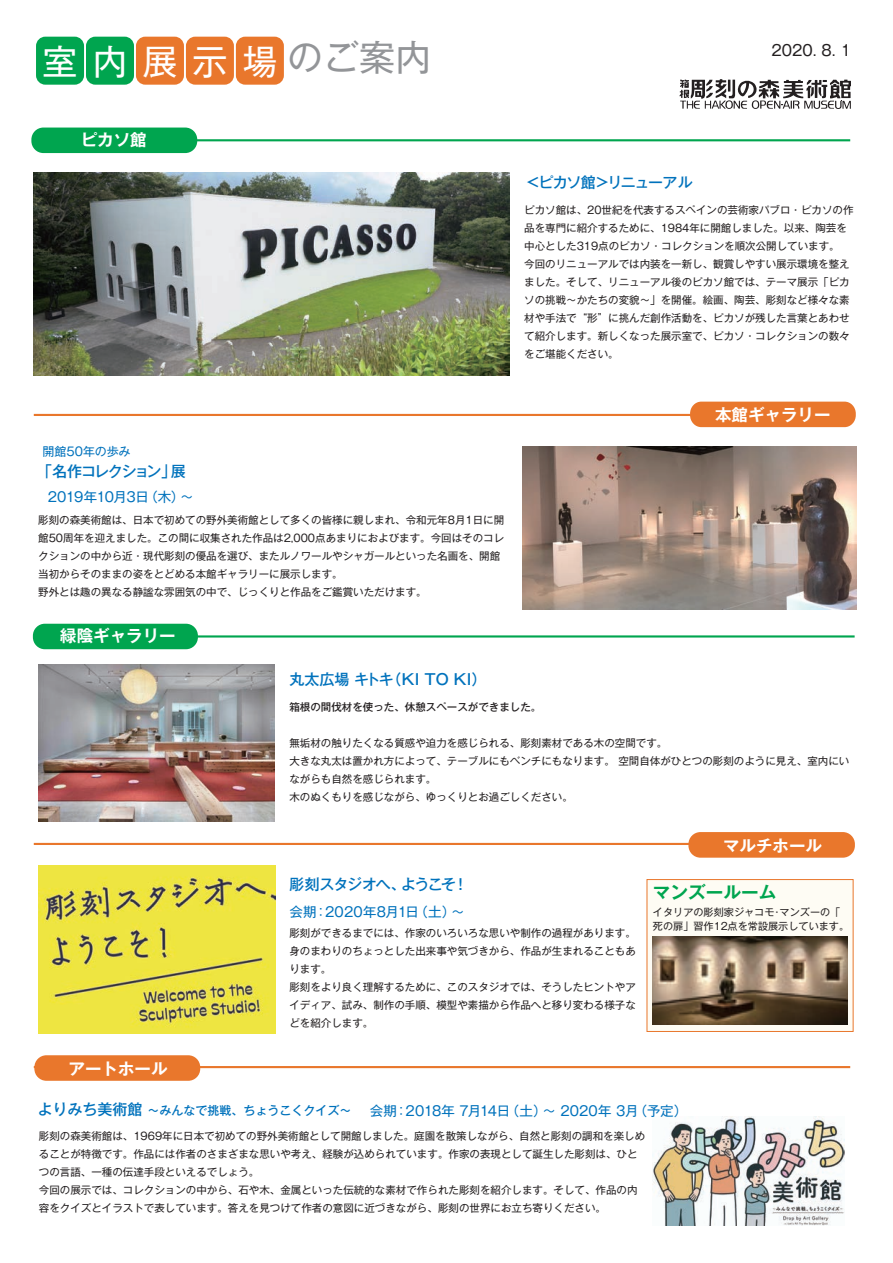
<style>
.page{position:relative;width:893px;height:1263px;background:#fff}
.page>*{position:absolute;margin:0;border:0;box-sizing:border-box;transform-origin:0 0}
.t1{font:34.95px "Gothic MB101 Pro";letter-spacing:.43em;color:#fff}
.t2{font:700 17.7px "Gothic MB101 Pro De";color:#00a54f}
.t3{font:700 16.5px "Gothic MB101 Pro De";color:#fff}
.t4{font:500 15px "Gothic MB101 Pr 5";color:#0072bc}
.t5{font:500 15px "Gothic MB101 Pro";letter-spacing:-.085em;color:#0072bc}
.t6{font:500 15px "Gothic MB101 Pr 5";letter-spacing:-.06em;color:#0072bc}
.t7{font:500 15px "Gothic MB101 Pr 5";letter-spacing:-.1em;color:#0072bc}
.t8{font:15px "Gothic MB101 Pro";color:#231f20}
.t9{font:13.5px "Gothic MB101 Pro";letter-spacing:-.02em;color:#0072bc}
.t10{font:13.5px "Gothic MB101 Pro";letter-spacing:.01em;color:#0072bc}
.t11{font:13.5px "Gothic MB101 Pro";letter-spacing:-.04em;color:#0072bc}
.t12{font:500 12px "Gothic MB101 Pro";color:#0072bc}
.t13{font:12px "Gothic MB101 Pr 5";color:#0072bc}
.t14{font:10.5px/18px "Gothic MB101 Pro";color:#231f20}
.t15{font:500 10.5px "Gothic MB101 Pro";color:#231f20}
.t16{font:10.2px/14.7px "Gothic MB101 Pro";color:#231f20}
.s1{font-size:36px;color:#939598}
.s2{font-size:15px}
</style>
<div class="page">
<hr style="left:34px;top:1066px;width:816px;height:2px;background:#e9772c">
<div style="left:34px;top:1055px;width:166px;height:26px;background:#e9772c;border-radius:12px"></div>
<hr style="left:34px;top:139px;width:816px;height:2px;background:#00a54f">
<div style="left:31px;top:128px;width:166px;height:25px;background:#00a54f;border-radius:12px"></div>
<hr style="left:34px;top:843px;width:816px;height:2px;background:#e9772c">
<div style="left:688px;top:832px;width:167px;height:26px;background:#e9772c;border-radius:12px"></div>
<div style="left:647px;top:879px;width:206px;height:153px;background:#fefcf4;border:1px solid #e9772c"></div>
<img style="left:652px;top:936px;width:196px;height:88px">
<svg style="left:680px;top:79px;width:171px;height:30px"></svg>
<div style="left:36px;top:37px;width:48px;height:48px;background:#00a54f;border-radius:9px"></div>
<div style="left:86px;top:37px;width:48px;height:48px;background:#00a54f;border-radius:9px"></div>
<div style="left:136px;top:37px;width:48px;height:48px;background:#e9772c;border-radius:9px"></div>
<div style="left:186px;top:37px;width:48px;height:48px;background:#e9772c;border-radius:9px"></div>
<div style="left:236px;top:37px;width:48px;height:48px;background:#e9772c;border-radius:9px"></div>
<hr style="left:34px;top:414px;width:816px;height:2px;background:#e9772c">
<div style="left:690px;top:402px;width:166px;height:25px;background:#e9772c;border-radius:12px"></div>
<hr style="left:168px;top:635px;width:687px;height:2px;background:#00a54f">
<div style="left:33px;top:624px;width:165px;height:25px;background:#00a54f;border-radius:12px"></div>
<img style="left:652px;top:1116px;width:192px;height:110px">
<img style="left:34px;top:173px;width:476px;height:203px">
<img style="left:523px;top:447px;width:333px;height:163px">
<img style="left:39px;top:665px;width:235px;height:157px">
<img style="left:38px;top:866px;width:237px;height:167px">
<h1 class="t1" style="left:43px;top:32px;width:390px">室内展示場<span class="s1">のご案内</span></h1>
<h3 class="t8" style="left:772px;top:38px;width:81px">2020. 8. 1</h3>
<h3 class="t3" style="left:81px;top:126px;width:67px">ピカソ館</h3>
<p class="t13" style="left:43px;top:442px;width:89px">開館50年の歩み</p>
<h3 class="t7" style="left:37px;top:459px;width:150px">「名作コレクション」展</h3>
<p class="t11" style="left:48px;top:486px;width:147px">2019年10月3日（木）～</p>
<p class="t14" style="left:38px;top:509px;width:467px">彫刻の森美術館は、日本で初めての野外美術館として多くの皆様に親しまれ、令和元年8月1日に開館50周年を迎えました。この間に収集された作品は2,000点あまりにおよびます。今回はそのコレクションの中から近・現代彫刻の優品を選び、またルノワールやシャガールといった名画を、開館当初からそのままの姿をとどめる本館ギャラリーに展示します。<br>野外とは趣の異なる静謐な雰囲気の中で、じっくりと作品をご鑑賞いただけます。</p>
<h3 class="t3" style="left:60px;top:622px;width:117px">緑陰ギャラリー</h3>
<h3 class="t4" style="left:289px;top:666px;width:199px">丸太広場 キトキ（KI TO KI）</h3>
<h3 class="t6" style="left:525px;top:170px;width:169px">＜ピカソ館＞リニューアル</h3>
<p class="t14" style="left:524px;top:200px;width:331px">ピカソ館は、20世紀を代表するスペインの芸術家パブロ・ピカソの作品を専門に紹介するために、1984年に開館しました。以来、陶芸を中心とした319点のピカソ・コレクションを順次公開しています。<br>今回のリニューアルでは内装を一新し、観賞しやすい展示環境を整えました。そして、リニューアル後のピカソ館では、テーマ展示「ピカソの挑戦～かたちの変貌～」を開催。絵画、陶芸、彫刻など様々な素材や手法で“形”に挑んだ創作活動を、ピカソが残した言葉とあわせて紹介します。新しくなった展示室で、ピカソ・コレクションの数々をご堪能ください。</p>
<h3 class="t3" style="left:715px;top:401px;width:117px">本館ギャラリー</h3>
<p class="t15" style="left:289px;top:698px;width:253px">箱根の間伐材を使った、休憩スペースができました。</p>
<p class="t14" style="left:289px;top:732px;width:561px">無垢材の触りたくなる質感や迫力を感じられる、彫刻素材である木の空間です。<br>大きな丸太は置かれ方によって、テーブルにもベンチにもなります。 空間自体がひとつの彫刻のように見え、室内にいながらも自然を感じられます。<br>木のぬくもりを感じながら、ゆっくりとお過ごしください。</p>
<h3 class="t3" style="left:723px;top:832px;width:100px">マルチホール</h3>
<h3 class="t3" style="left:69px;top:1055px;width:100px">アートホール</h3>
<h3 class="t5" style="left:289px;top:872px;width:180px">彫刻スタジオへ、ようこそ！</h3>
<h2 class="t2" style="left:653px;top:877px;width:125px">マンズールーム</h2>
<p class="t10" style="left:289px;top:900px;width:177px">会期：2020年8月1日（土）～</p>
<p class="t14" style="left:289px;top:923px;width:348px">彫刻ができるまでには、作家のいろいろな思いや制作の過程があります。身のまわりのちょっとした出来事や気づきから、作品が生まれることもあります。<br>彫刻をより良く理解するために、このスタジオでは、そうしたヒントやアイディア、試み、制作の手順、模型や素描から作品へと移り変わる様子などを紹介します。</p>
<p class="t16" style="left:653px;top:903px;width:198px">イタリアの彫刻家ジャコモ･マンズーの「死の扉」習作12点を常設展示しています。</p>
<p class="t12" style="left:37px;top:1100px;width:315px"><span class="s2">よりみち美術館</span> ～みんなで挑戦、ちょうこくクイズ～</p>
<p class="t9" style="left:370px;top:1099px;width:319px">会期：2018年 7月14日（土）～ 2020年 3月（予定）</p>
<p class="t14" style="left:39px;top:1126px;width:608px">彫刻の森美術館は、1969年に日本で初めての野外美術館として開館しました。庭園を散策しながら、自然と彫刻の調和を楽しめることが特徴です。作品には作者のさまざまな思いや考え、経験が込められています。作家の表現として誕生した彫刻は、ひとつの言語、一種の伝達手段といえるでしょう。<br>今回の展示では、コレクションの中から、石や木、金属といった伝統的な素材で作られた彫刻を紹介します。そして、作品の内容をクイズとイラストで表しています。答えを見つけて作者の意図に近づきながら、彫刻の世界にお立ち寄りください。</p>
</div>
